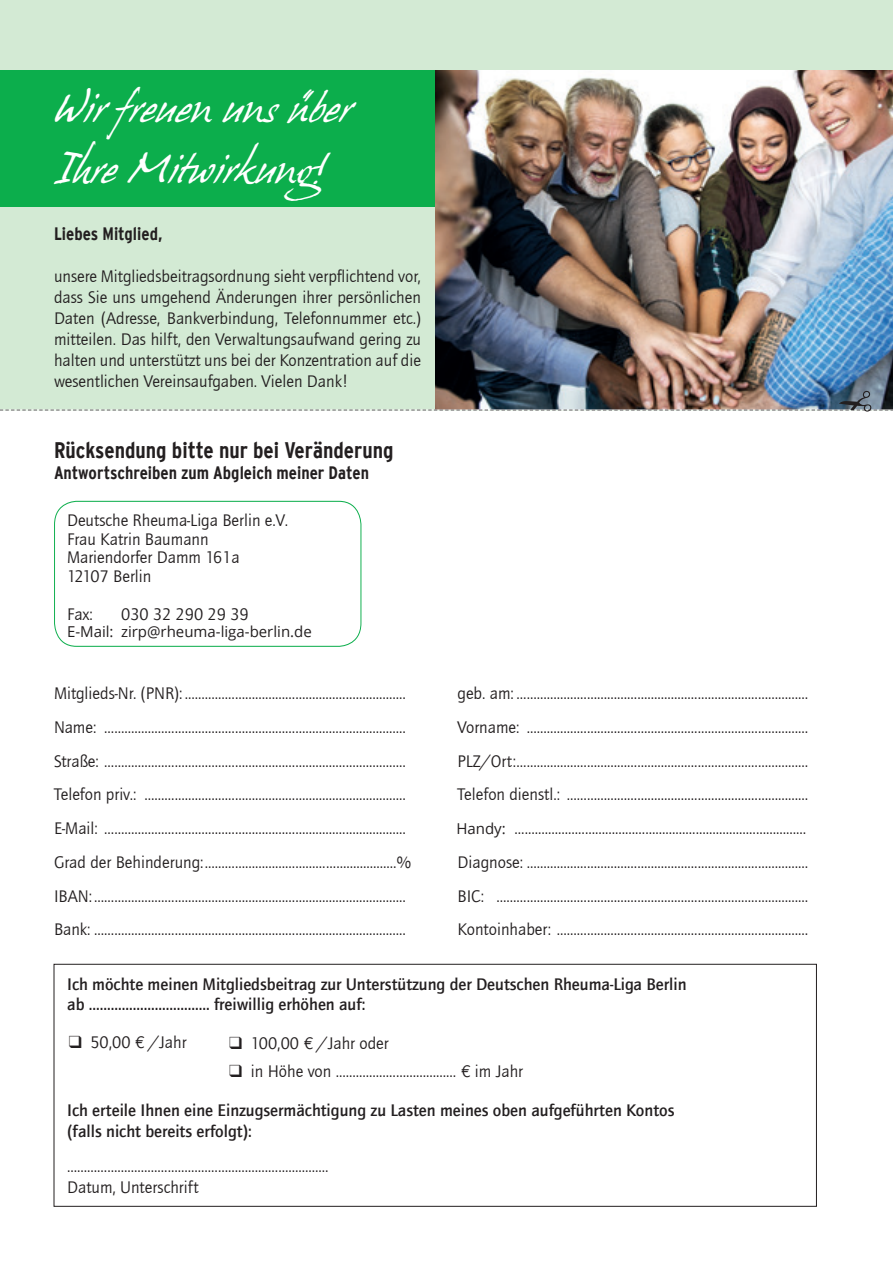
<style>
.page{position:relative;width:893px;height:1263px;background:#fff}
.page>*{position:absolute;margin:0;border:0;box-sizing:border-box;transform-origin:0 0}
._2_kleine_Überschrif{font:37.5px/61.5px "Hans Hand";color:#fff}
._2_kleine_Überschrif-2{font:700 condensed 22.5px "Interstate";color:#231f20}
._8_Fließtext_2014{font:700 condensed 18px "Interstate";color:#231f20}
._8_Fließtext_2014-2{font:17.25px/21px "ITC Quay Sans Com";color:#231f20}
._8_Fließtext_2014-3{font:500 17.25px/20.7px "ITC Quay Sans Com";color:#231f20}
._8_Fließtext_2014-4{font:15px "Open Sans";color:#231f20}
.s1{font-family:"Open Sans";font-size:15px}
</style>
<div class="page">
<div style="left:0;top:0;width:893px;height:70px;background:#d3ead4"></div>
<div style="left:0;top:60px;width:893px;height:350px;background:#d3ead4"></div>
<div style="left:0;top:71px;width:893px;height:136px;background:#0cae4c"></div>
<img style="left:435px;top:70px;width:458px;height:321px">
<div style="left:54px;top:964px;width:763px;height:243px;border:1px solid #231f20"></div>
<img style="left:0;top:391px;width:893px;height:21px">
<div style="left:54px;top:501px;width:307px;height:146px;border:1px solid #0cae4c;border-radius:23px"></div>
<p class="_2_kleine_Überschrif" style="left:54px;top:78px;width:298px">Wir freuen uns über<br>Ihre Mitwirkung!</p>
<p class="_8_Fließtext_2014" style="left:54px;top:224px;width:110px">Liebes Mitglied,</p>
<p class="_8_Fließtext_2014-2" style="left:54px;top:266px;width:368px;text-align:justify">unsere Mitgliedsbeitragsordnung sieht verpflichtend vor, dass Sie uns umgehend Änderungen ihrer persönlichen Daten (Adresse, Bankverbindung, Telefonnummer etc.) mitteilen. Das hilft, den Verwaltungsaufwand gering zu halten und unterstützt uns bei der Konzentration auf die wesentlichen Vereinsaufgaben. Vielen Dank!</p>
<p class="_2_kleine_Überschrif-2" style="left:54px;top:437px;width:341px">Rücksendung bitte nur bei Veränderung</p>
<p class="_8_Fließtext_2014" style="left:54px;top:462px;width:316px">Antwortschreiben zum Abgleich meiner Daten</p>
<p class="_8_Fließtext_2014-2" style="left:67px;top:511px;width:223px;line-height:18.6px">Deutsche Rheuma-Liga Berlin e.V.<br>Frau Katrin Baumann<br>Mariendorfer Damm 161a<br>12107 Berlin</p>
<p class="_8_Fließtext_2014-2" style="left:67px;top:603px;width:27px">Fax:</p>
<p class="_8_Fließtext_2014-2" style="left:121px;top:603px;width:129px">030 32 290 29 39</p>
<p class="_8_Fließtext_2014-4" style="left:67px;top:621px;width:246px">E-Mail: zirp@rheuma-liga-berlin.de</p>
<p class="_8_Fließtext_2014-2" style="left:54px;top:682px;width:353px">Mitglieds-Nr. (PNR):…………………………………………………………</p>
<p class="_8_Fließtext_2014-2" style="left:458px;top:682px;width:352px">geb. am: ……………………………………………………………………………</p>
<p class="_8_Fließtext_2014-2" style="left:54px;top:716px;width:353px">Name: ………………………………………………………………………………</p>
<p class="_8_Fließtext_2014-2" style="left:458px;top:716px;width:352px">Vorname: …………………………………………………………………………</p>
<p class="_8_Fließtext_2014-2" style="left:54px;top:750px;width:353px">Straße: ………………………………………………………………………………</p>
<p class="_8_Fließtext_2014-2" style="left:458px;top:750px;width:352px">PLZ/Ort:……………………………………………………………………………</p>
<p class="_8_Fließtext_2014-2" style="left:54px;top:784px;width:353px">Telefon priv.: ……………………………………………………………………</p>
<p class="_8_Fließtext_2014-2" style="left:458px;top:784px;width:352px">Telefon dienstl.: ………………………………………………………………</p>
<p class="_8_Fließtext_2014-2" style="left:54px;top:817px;width:353px">E-Mail: ………………………………………………………………………………</p>
<p class="_8_Fließtext_2014-2" style="left:456px;top:818px;width:351px"><span class="s1">Handy:</span> ……………………………………………………………………………</p>
<p class="_8_Fließtext_2014-2" style="left:54px;top:851px;width:359px">Grad der Behinderung:…………………………………………………%</p>
<p class="_8_Fließtext_2014-2" style="left:458px;top:851px;width:352px">Diagnose: …………………………………………………………………………</p>
<p class="_8_Fließtext_2014-2" style="left:54px;top:885px;width:353px">IBAN:…………………………………………………………………………………</p>
<p class="_8_Fließtext_2014-2" style="left:458px;top:885px;width:352px">BIC: …………………………………………………………………………………</p>
<p class="_8_Fließtext_2014-2" style="left:54px;top:919px;width:353px">Bank: …………………………………………………………………………………</p>
<p class="_8_Fließtext_2014-2" style="left:458px;top:919px;width:352px">Kontoinhaber: …………………………………………………………………</p>
<p class="_8_Fließtext_2014-3" style="left:67px;top:973px;width:621px">Ich möchte meinen Mitgliedsbeitrag zur Unterstützung der Deutschen Rheuma-Liga Berlin ab …………………………… freiwillig erhöhen auf:</p>
<p class="_8_Fließtext_2014-2" style="left:69px;top:1032px;width:119px">❑ 50,00 € /Jahr</p>
<p class="_8_Fließtext_2014-2" style="left:229px;top:1033px;width:161px">❑ 100,00 € /Jahr oder</p>
<p class="_8_Fließtext_2014-2" style="left:229px;top:1061px;width:295px">❑ in Höhe von ……………………………… € im Jahr</p>
<p class="_8_Fließtext_2014-3" style="left:67px;top:1099px;width:609px">Ich erteile Ihnen eine Einzugsermächtigung zu Lasten meines oben aufgeführten Kontos (falls nicht bereits erfolgt):</p>
<p class="_8_Fließtext_2014-2" style="left:67px;top:1156px;width:263px">……………………………………………………………………</p>
<p class="_8_Fließtext_2014-2" style="left:67px;top:1177px;width:133px">Datum, Unterschrift</p>
</div>
